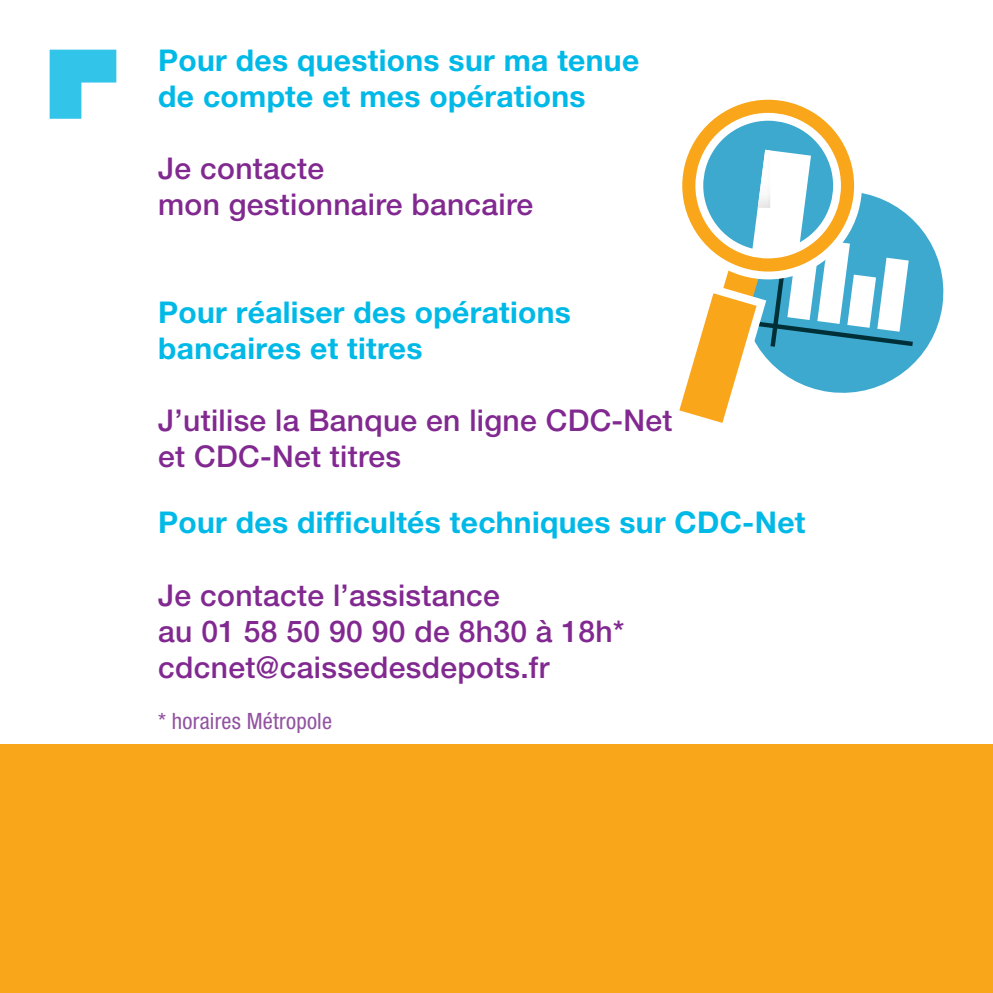
<style>
.page{position:relative;width:993px;height:993px;background:#fff}
.page>*{position:absolute;margin:0;border:0;box-sizing:border-box;transform-origin:0 0}
.t1{font:500 30px/36px "Helvetica Neue LT Pro";letter-spacing:.01em;color:#812990}
.t2{font:700 30px/36px "Helvetica Neue LT Pro";letter-spacing:.01em;color:#00b9e7}
.t3{font:condensed 22.5px "Helvetica Neue LT Pro";letter-spacing:.01em;color:#9253a1}
</style>
<div class="page">
<svg style="left:50px;top:50px;width:66px;height:69px"></svg>
<div style="left:0;top:744px;width:992px;height:248px;background:#faa61a"></div>
<svg style="left:912px;top:219px;width:32px;height:146px;fill:#3da9cf"></svg>
<svg style="left:679px;top:99px;width:233px;height:324px"></svg>
<p class="t2" style="left:158px;top:42px;width:482px">Pour des questions sur ma tenue de compte et mes opérations</p>
<p class="t1" style="left:158px;top:150px;width:376px">Je contacte<br>mon gestionnaire bancaire</p>
<p class="t2" style="left:158px;top:294px;width:414px">Pour réaliser des opérations bancaires et titres</p>
<p class="t1" style="left:158px;top:402px;width:515px">J’utilise la Banque en ligne CDC-Net et CDC-Net titres</p>
<p class="t2" style="left:158px;top:504px;width:648px">Pour des difficultés techniques sur CDC-Net</p>
<p class="t1" style="left:158px;top:576px;width:467px">Je contacte l’assistance<br>au 01 58 50 90 90 de 8h30 à 18h* cdcnet@caissedesdepots.fr</p>
<p class="t3" style="left:158px;top:707px;width:175px">* horaires Métropole</p>
</div>
